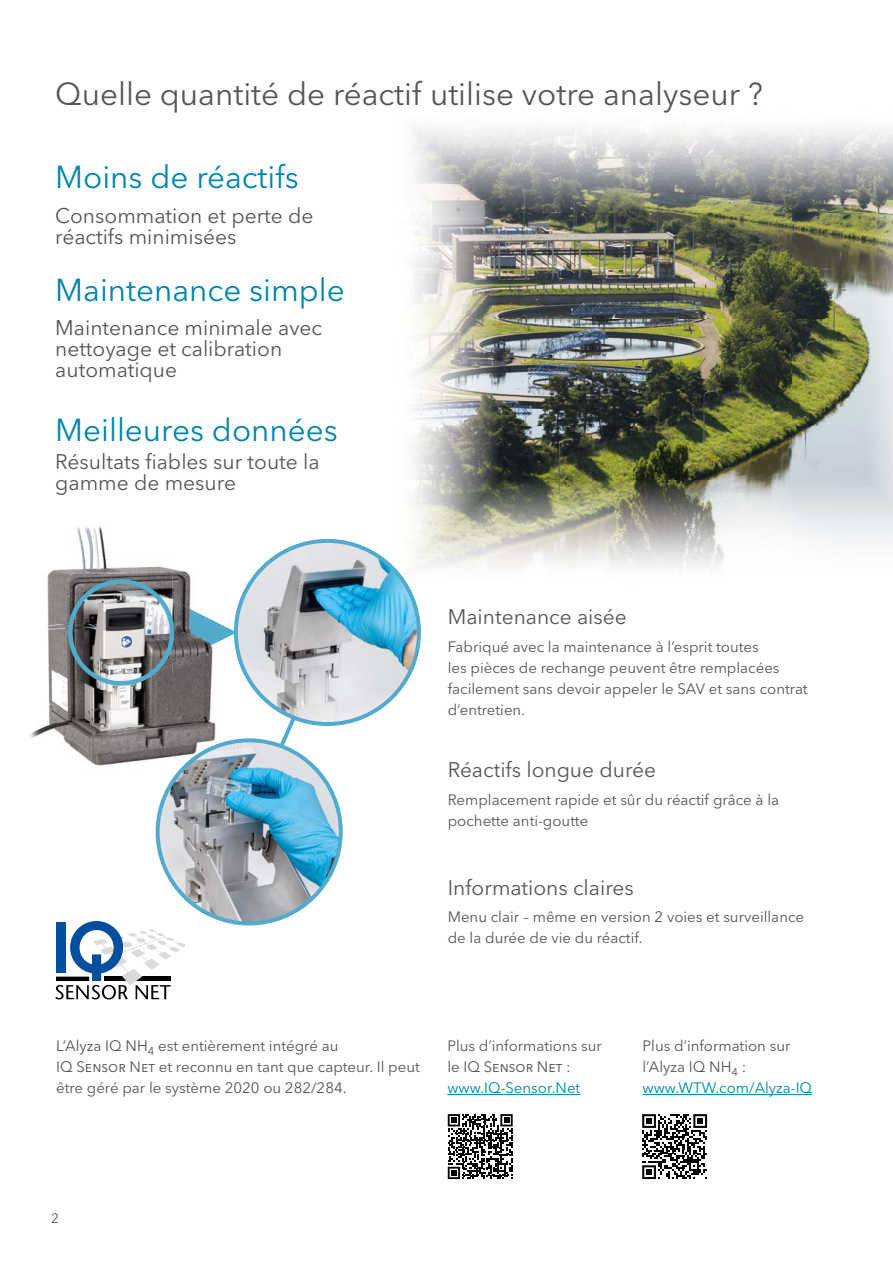
<style>
.page{position:relative;width:893px;height:1263px;background:#fff}
.page>*{position:absolute;margin:0;border:0;box-sizing:border-box;transform-origin:0 0}
.t1{font:31.5px "Avenir Next LT Pro";color:#0084b0}
.t2{font:31.5px "Avenir Next LT Pro";color:#565655}
.t3{font:21px/21px "Avenir Next LT Pro";color:#565655}
.t4{font:15px/21px "Avenir Next LT Pro";color:#565655}
.t5{font:15px "Avenir Next LT Pro";color:#0084b0}
.t6{font:13.5px "Avenir Next LT Pro";color:#565655}
.s1{color:#0084b0}
</style>
<div class="page">
<img style="left:393px;top:127px;width:500px;height:460px">
<svg style="left:223px;top:613px;width:13px;height:39px"></svg>
<img style="left:30px;top:526px;width:193px;height:247px">
<img style="left:134px;top:581px;width:42px;height:52px">
<img style="left:176px;top:602px;width:47px;height:60px">
<img style="left:129px;top:633px;width:47px;height:52px">
<div style="left:68px;top:579px;width:106px;height:107px;border:4px solid #52abcc;border-radius:50%"></div>
<img style="left:236px;top:541px;width:183px;height:183px;border-radius:92px">
<div style="left:234px;top:539px;width:187px;height:187px;border:4px solid #52abcc;border-radius:50%"></div>
<img style="left:158px;top:740px;width:183px;height:183px;border-radius:92px">
<div style="left:156px;top:738px;width:187px;height:187px;border:4px solid #52abcc;border-radius:50%"></div>
<svg style="left:276px;top:713px;width:23px;height:38px"></svg>
<svg style="left:55px;top:921px;width:131px;height:78px"></svg>
<div style="left:56px;top:922px;width:9px;height:51px;background:#004e9e"></div>
<hr style="left:447px;top:1094px;width:133px;height:1px;background:#0084b0">
<hr style="left:642px;top:1094px;width:170px;height:1px;background:#0084b0">
<svg style="left:448px;top:1114px;width:65px;height:65px"></svg>
<svg style="left:642px;top:1114px;width:65px;height:65px"></svg>
<h1 class="t2" style="left:55px;top:75px;width:709px">Quelle quantité de réactif utilise votre analyseur ?</h1>
<h1 class="t1" style="left:55px;top:158px;width:245px">Moins de réactifs</h1>
<h2 class="t3" style="left:55px;top:205px;width:260px">Consommation et perte de réactifs minimisées</h2>
<h1 class="t1" style="left:55px;top:271px;width:291px">Maintenance simple</h1>
<h2 class="t3" style="left:55px;top:317px;width:268px">Maintenance minimale avec nettoyage et calibration automatique</h2>
<h1 class="t1" style="left:55px;top:411px;width:284px">Meilleures données</h1>
<h2 class="t3" style="left:55px;top:451px;width:266px">Résultats fiables sur toute la gamme de mesure</h2>
<h2 class="t3" style="left:448px;top:606px;width:181px">Maintenance aisée</h2>
<p class="t4" style="left:448px;top:636px;width:361px">Fabriqué avec la maintenance à l’esprit toutes<br>les pièces de rechange peuvent être remplacées facilement sans devoir appeler le SAV et sans contrat d’entretien.</p>
<h2 class="t3" style="left:448px;top:759px;width:210px">Réactifs longue durée</h2>
<p class="t4" style="left:448px;top:789px;width:333px">Remplacement rapide et sûr du réactif grâce à la pochette anti-goutte</p>
<h2 class="t3" style="left:448px;top:877px;width:188px">Informations claires</h2>
<p class="t4" style="left:448px;top:907px;width:358px">Menu clair – même en version 2 voies et surveillance de la durée de vie du réactif.</p>
<p class="t4" style="left:56px;top:1035px;width:365px">L’Alyza IQ NH<sub>4</sub> est entièrement intégré au<br>IQ Sensor Net et reconnu en tant que capteur. Il peut être géré par le système 2020 ou 282/284.</p>
<p class="t4" style="left:447px;top:1035px;width:156px">Plus d’informations sur le IQ Sensor Net :</p>
<p class="t5" style="left:447px;top:1079px;width:135px">www.IQ-Sensor.Net</p>
<p class="t4" style="left:642px;top:1035px;width:171px">Plus d’information sur l’Alyza IQ NH<sub>4</sub> : <span class="s1">www.WTW.com/Alyza-IQ</span></p>
<p class="t6" style="left:51px;top:1210px;width:9px">2</p>
</div>
